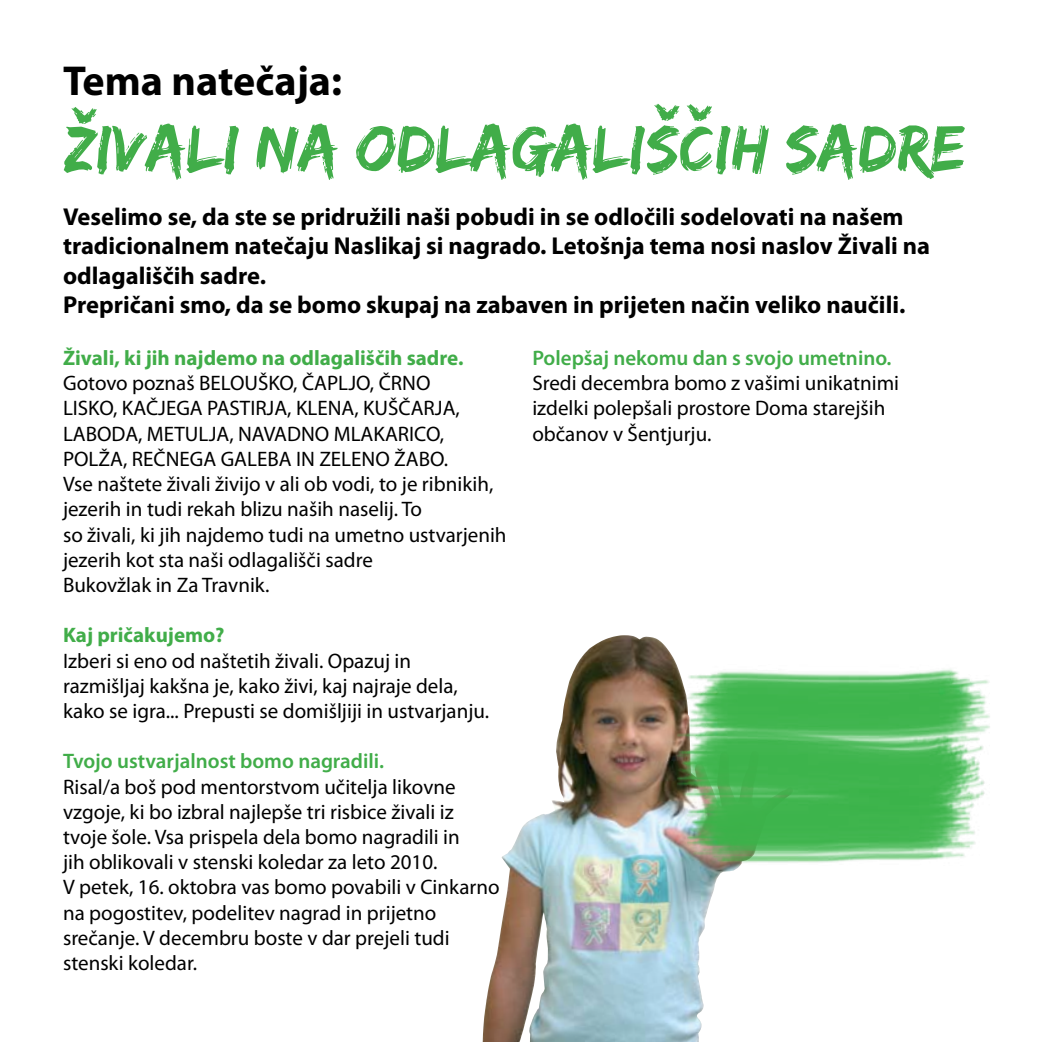
<style>
.page{position:relative;width:1042px;height:1042px;background:#fff}
.page>*{position:absolute;margin:0;border:0;box-sizing:border-box;transform-origin:0 0}
.t1{font:57.75px "Edo";color:#41ad49}
.t2{font:700 42px "Myriad Pro";color:#000}
.t3{font:700 24.5px/29.4px "Myriad Pro";color:#000}
.t4{font:21px/25.2px "Myriad Pro";color:#000}
.t5{font:600 21px "Myriad Pro";color:#41ad49}
.t6{font:700 21px "Myriad Pro";color:#41ad49}
</style>
<div class="page">
<img style="left:483px;top:661px;width:223px;height:381px">
<svg style="left:71px;top:107px;width:26px;height:17px"></svg>
<svg style="left:654px;top:104px;width:25px;height:17px"></svg>
<svg style="left:686px;top:104px;width:26px;height:17px"></svg>
<img style="left:579px;top:635px;width:411px;height:281px">
<h2 class="t2" style="left:63px;top:53px;width:281px">Tema natečaja:</h2>
<h1 class="t1" style="left:63px;top:121px;width:902px">ZIVALI NA ODLAGALISCIH SADRE</h1>
<p class="t3" style="left:63px;top:201px;width:868px">Veselimo se, da ste se pridružili naši pobudi in se odločili sodelovati na našem tradicionalnem natečaju Naslikaj si nagrado. Letošnja tema nosi naslov Živali na odlagališčih sadre.<br>Prepričani smo, da se bomo skupaj na zabaven in prijeten način veliko naučili.</p>
<p class="t6" style="left:63px;top:344px;width:402px">Živali, ki jih najdemo na odlagališčih sadre.</p>
<p class="t4" style="left:63px;top:370px;width:445px">Gotovo poznaš BELOUŠKO, ČAPLJO, ČRNO<br>LISKO, KAČJEGA PASTIRJA, KLENA, KUŠČARJA, LABODA, METULJA, NAVADNO MLAKARICO, POLŽA, REČNEGA GALEBA IN ZELENO ŽABO.<br>Vse naštete živali živijo v ali ob vodi, to je ribnikih, jezerih in tudi rekah blizu naših naselij. To<br>so živali, ki jih najdemo tudi na umetno ustvarjenih jezerih kot sta naši odlagališči sadre<br>Bukovžlak in Za Travnik.</p>
<p class="t6" style="left:63px;top:621px;width:163px">Kaj pričakujemo?</p>
<p class="t4" style="left:63px;top:647px;width:428px">Izberi si eno od naštetih živali. Opazuj in razmišljaj kakšna je, kako živi, kaj najraje dela, kako se igra... Prepusti se domišljiji in ustvarjanju.</p>
<p class="t5" style="left:63px;top:748px;width:323px">Tvojo ustvarjalnost bomo nagradili.</p>
<p class="t4" style="left:63px;top:773px;width:438px">Risal/a boš pod mentorstvom učitelja likovne vzgoje, ki bo izbral najlepše tri risbice živali iz tvoje šole. Vsa prispela dela bomo nagradili in<br>jih oblikovali v stenski koledar za leto 2010.<br>V petek, 16. oktobra vas bomo povabili v Cinkarno na pogostitev, podelitev nagrad in prijetno srečanje. V decembru boste v dar prejeli tudi stenski koledar.</p>
<p class="t5" style="left:532px;top:345px;width:361px">Polepšaj nekomu dan s svojo umetnino.</p>
<p class="t4" style="left:532px;top:370px;width:368px">Sredi decembra bomo z vašimi unikatnimi izdelki polepšali prostore Doma starejših občanov v Šentjurju.</p>
</div>
